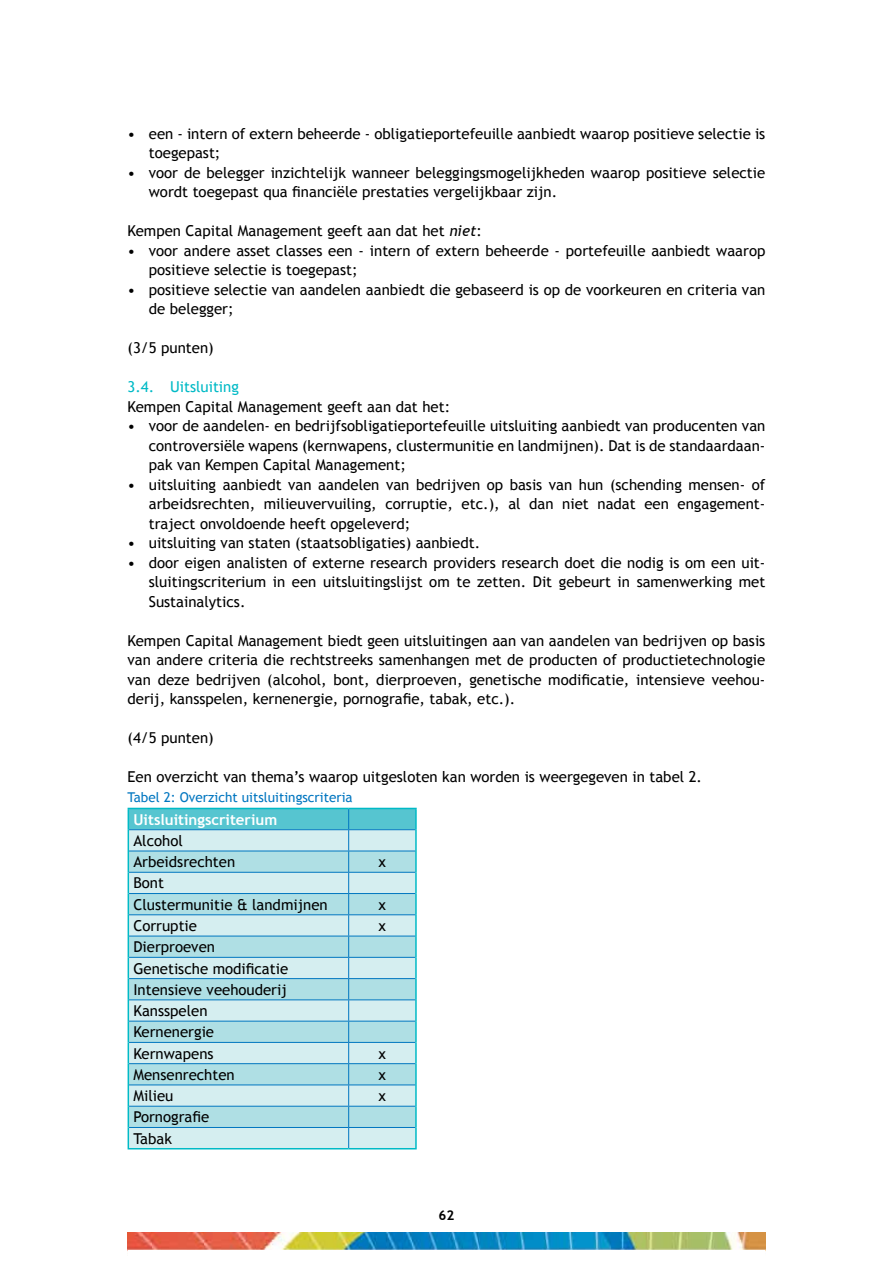
<style>
.page{position:relative;width:893px;height:1263px;background:#fff}
.page>*{position:absolute;margin:0;border:0;box-sizing:border-box;transform-origin:0 0}
.t1{font:15px/19.5px "Trebuchet MS";color:#000}
.t2{font:700 15px "Trebuchet MS";color:#fff}
.t3{font:15px "Trebuchet MS";color:#00bac6}
.t4{font:13.5px "Trebuchet MS";color:#0076c0}
.t5{font:700 13.5px "Trebuchet MS";color:#000}
.s1{font-style:italic}
</style>
<div class="page">
<img style="left:128px;top:1232px;width:638px;height:20px">
<div style="left:128px;top:1250px;width:636px;height:12px;background:#fff"></div>
<hr style="left:349px;top:808px;width:68px;height:1px;background:#00bac6">
<hr style="left:415px;top:809px;width:2px;height:21px;background:#00bac6">
<hr style="left:415px;top:830px;width:2px;height:21px;background:#00bac6">
<hr style="left:415px;top:851px;width:2px;height:21px;background:#00bac6">
<hr style="left:415px;top:872px;width:2px;height:21px;background:#00bac6">
<hr style="left:415px;top:893px;width:2px;height:22px;background:#00bac6">
<hr style="left:415px;top:915px;width:2px;height:21px;background:#00bac6">
<hr style="left:415px;top:936px;width:2px;height:21px;background:#00bac6">
<hr style="left:415px;top:957px;width:2px;height:21px;background:#00bac6">
<hr style="left:415px;top:978px;width:2px;height:22px;background:#00bac6">
<hr style="left:415px;top:1000px;width:2px;height:21px;background:#00bac6">
<hr style="left:415px;top:1021px;width:2px;height:21px;background:#00bac6">
<hr style="left:415px;top:1042px;width:2px;height:22px;background:#00bac6">
<hr style="left:415px;top:1064px;width:2px;height:21px;background:#00bac6">
<hr style="left:415px;top:1085px;width:2px;height:21px;background:#00bac6">
<hr style="left:415px;top:1106px;width:2px;height:21px;background:#00bac6">
<hr style="left:415px;top:1127px;width:2px;height:21px;background:#00bac6">
<hr style="left:128px;top:1148px;width:221px;height:1px;background:#00bac6">
<hr style="left:349px;top:1148px;width:68px;height:1px;background:#00bac6">
<svg style="left:128px;top:808px;width:288px;height:340px;background:#a4dce4"></svg>
<p class="t1" style="left:149px;top:124px;width:618px;text-indent:-21px">• een - intern of extern beheerde - obligatieportefeuille aanbiedt waarop positieve selectie is toegepast;</p>
<p class="t1" style="left:149px;top:163px;width:618px;text-indent:-21px">• voor de belegger inzichtelijk wanneer beleggingsmogelijkheden waarop positieve selectie wordt toegepast qua financiële prestaties vergelijkbaar zijn.</p>
<p class="t1" style="left:128px;top:221px;width:356px">Kempen Capital Management geeft aan dat het <span class="s1">niet</span>:</p>
<p class="t1" style="left:149px;top:241px;width:618px;text-indent:-21px">• voor andere asset classes een - intern of extern beheerde - portefeuille aanbiedt waarop positieve selectie is toegepast;</p>
<p class="t1" style="left:149px;top:280px;width:618px;text-indent:-21px">• positieve selectie van aandelen aanbiedt die gebaseerd is op de voorkeuren en criteria van de belegger;</p>
<p class="t1" style="left:128px;top:338px;width:88px">(3/5 punten)</p>
<p class="t3" style="left:128px;top:378px;width:113px">3.4. Uitsluiting</p>
<p class="t1" style="left:128px;top:397px;width:324px">Kempen Capital Management geeft aan dat het:</p>
<p class="t1" style="left:149px;top:416px;width:618px;text-align:justify;text-indent:-21px">• voor de aandelen- en bedrijfsobligatieportefeuille uitsluiting aanbiedt van producenten van controversiële wapens (kernwapens, clustermunitie en landmijnen). Dat is de standaardaan&shy;pak van Kempen Capital Management;</p>
<p class="t1" style="left:149px;top:475px;width:618px;text-align:justify;text-indent:-21px">• uitsluiting aanbiedt van aandelen van bedrijven op basis van hun (schending mensen- of arbeidsrechten, milieuvervuiling, corruptie, etc.), al dan niet nadat een engagement&shy;traject onvoldoende heeft opgeleverd;</p>
<p class="t1" style="left:128px;top:533px;width:354px">• uitsluiting van staten (staatsobligaties) aanbiedt.</p>
<p class="t1" style="left:149px;top:553px;width:618px;text-align:justify;text-indent:-21px">• door eigen analisten of externe research providers research doet die nodig is om een uit&shy;sluitingscriterium in een uitsluitingslijst om te zetten. Dit gebeurt in samenwerking met Sustainalytics.</p>
<p class="t1" style="left:128px;top:631px;width:639px;text-align:justify">Kempen Capital Management biedt geen uitsluitingen aan van aandelen van bedrijven op basis van andere criteria die rechtstreeks samenhangen met de producten of productietechnologie van deze bedrijven (alcohol, bont, dierproeven, genetische modificatie, intensieve veehou&shy;derij, kansspelen, kernenergie, pornografie, tabak, etc.).</p>
<p class="t1" style="left:128px;top:728px;width:88px">(4/5 punten)</p>
<p class="t1" style="left:128px;top:767px;width:576px">Een overzicht van thema’s waarop uitgesloten kan worden is weergegeven in tabel 2.</p>
<p class="t4" style="left:128px;top:789px;width:227px">Tabel 2: Overzicht uitsluitingscriteria</p>
<p class="t2" style="left:133px;top:810px;width:145px">Uitsluitingscriterium</p>
<p class="t1" style="left:133px;top:830px;width:103px;line-height:21.3px">Alcohol<br>Arbeidsrechten</p>
<p class="t1" style="left:379px;top:852px;width:9px">x</p>
<p class="t1" style="left:133px;top:873px;width:196px;line-height:21.3px">Bont<br>Clustermunitie &amp; landmijnen</p>
<p class="t1" style="left:379px;top:895px;width:9px">x</p>
<p class="t1" style="left:133px;top:916px;width:65px">Corruptie</p>
<p class="t1" style="left:379px;top:916px;width:9px">x</p>
<p class="t1" style="left:133px;top:936px;width:156px;line-height:21.3px">Dierproeven<br>Genetische modificatie<br>Intensieve veehouderij<br>Kansspelen<br>Kernenergie<br>Kernwapens</p>
<p class="t1" style="left:379px;top:1044px;width:9px">x</p>
<p class="t1" style="left:133px;top:1065px;width:103px">Mensenrechten</p>
<p class="t1" style="left:379px;top:1065px;width:9px">x</p>
<p class="t1" style="left:133px;top:1086px;width:41px">Milieu</p>
<p class="t1" style="left:379px;top:1086px;width:9px">x</p>
<p class="t1" style="left:133px;top:1107px;width:77px;line-height:21.3px">Pornografie<br>Tabak</p>
<p class="t5" style="left:439px;top:1207px;width:17px">62</p>
</div>
